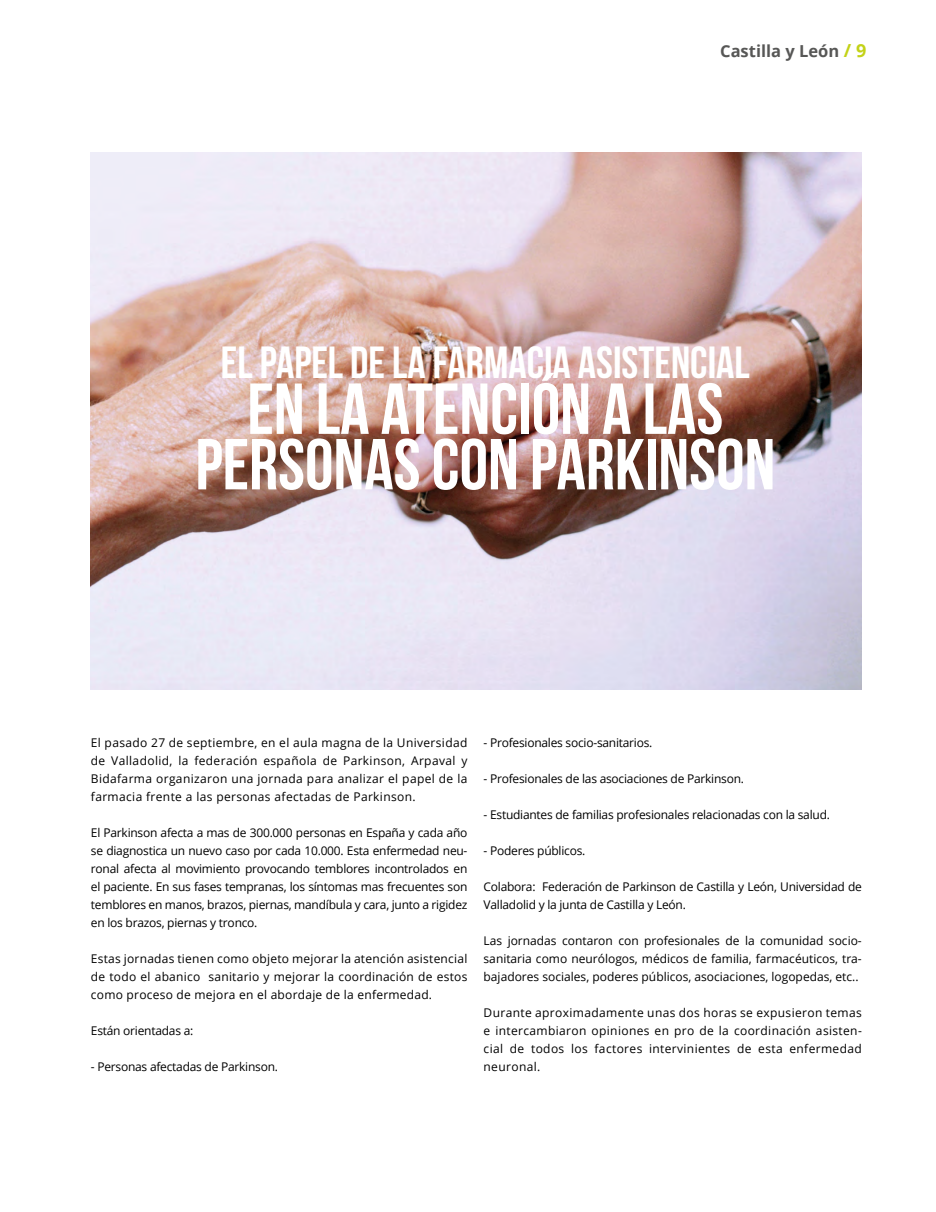
<style>
.page{position:relative;width:936px;height:1212px;background:#fff}
.page>*{position:absolute;margin:0;border:0;box-sizing:border-box;transform-origin:0 0}
.t1{font:700 72px/55.5px "Bebas Neue";color:#fff;text-align:center}
.t2{font:700 45px "Bebas Neue";color:#fff}
.t3{font:700 16.5px "Open Sans";color:#575756}
.t4{font:12px/18px "Open Sans";letter-spacing:-.02em;color:#000;text-align:justify}
.s1{font-size:18px;color:#c3d217}
</style>
<div class="page">
<img style="left:91px;top:153px;width:770px;height:537px">
<h3 class="t3" style="left:720px;top:40px;width:148px">Castilla y León <span class="s1">/ 9</span></h3>
<h2 class="t2" style="left:221px;top:338px;width:530px">EL PAPEL DE LA FARMACIA ASISTENCIAL</h2>
<h1 class="t1" style="left:195px;top:380px;width:581px">EN LA ATENCIÓN A LAS<br>PERSONAS CON PARKINSON</h1>
<p class="t4" style="left:91px;top:733px;width:378px">El pasado 27 de septiembre, en el aula magna de la Universidad de Valladolid, la federación española de Parkinson, Arpaval y Bidafarma organizaron una jornada para analizar el papel de la farmacia frente a las personas afectadas de Parkinson.</p>
<p class="t4" style="left:91px;top:823px;width:378px">El Parkinson afecta a mas de 300.000 personas en España y cada año se diagnostica un nuevo caso por cada 10.000. Esta enfermedad neu&shy;ronal afecta al movimiento provocando temblores incontrolados en el paciente. En sus fases tempranas, los síntomas mas frecuentes son temblores en manos, brazos, piernas, mandíbula y cara, junto a rigidez en los brazos, piernas y tronco.</p>
<p class="t4" style="left:91px;top:949px;width:378px">Estas jornadas tienen como objeto mejorar la atención asistencial de todo el abanico sanitario y mejorar la coordinación de estos como proceso de mejora en el abordaje de la enfermedad.</p>
<p class="t4" style="left:91px;top:1021px;width:104px">Están orientadas a:</p>
<p class="t4" style="left:91px;top:1057px;width:188px">- Personas afectadas de Parkinson.</p>
<p class="t4" style="left:483px;top:733px;width:170px">- Profesionales socio-sanitarios.</p>
<p class="t4" style="left:483px;top:769px;width:262px">- Profesionales de las asociaciones de Parkinson.</p>
<p class="t4" style="left:483px;top:805px;width:348px">- Estudiantes de familias profesionales relacionadas con la salud.</p>
<p class="t4" style="left:483px;top:841px;width:103px">- Poderes públicos.</p>
<p class="t4" style="left:483px;top:877px;width:380px">Colabora: Federación de Parkinson de Castilla y León, Universidad de<br>Valladolid y la junta de Castilla y León.</p>
<p class="t4" style="left:483px;top:931px;width:380px">Las jornadas contaron con profesionales de la comunidad socio&shy;sanitaria como neurólogos, médicos de familia, farmacéuticos, tra&shy;bajadores sociales, poderes públicos, asociaciones, logopedas, etc..</p>
<p class="t4" style="left:483px;top:1003px;width:380px">Durante aproximadamente unas dos horas se expusieron temas e intercambiaron opiniones en pro de la coordinación asisten&shy;cial de todos los factores intervinientes de esta enfermedad neuronal.</p>
</div>
